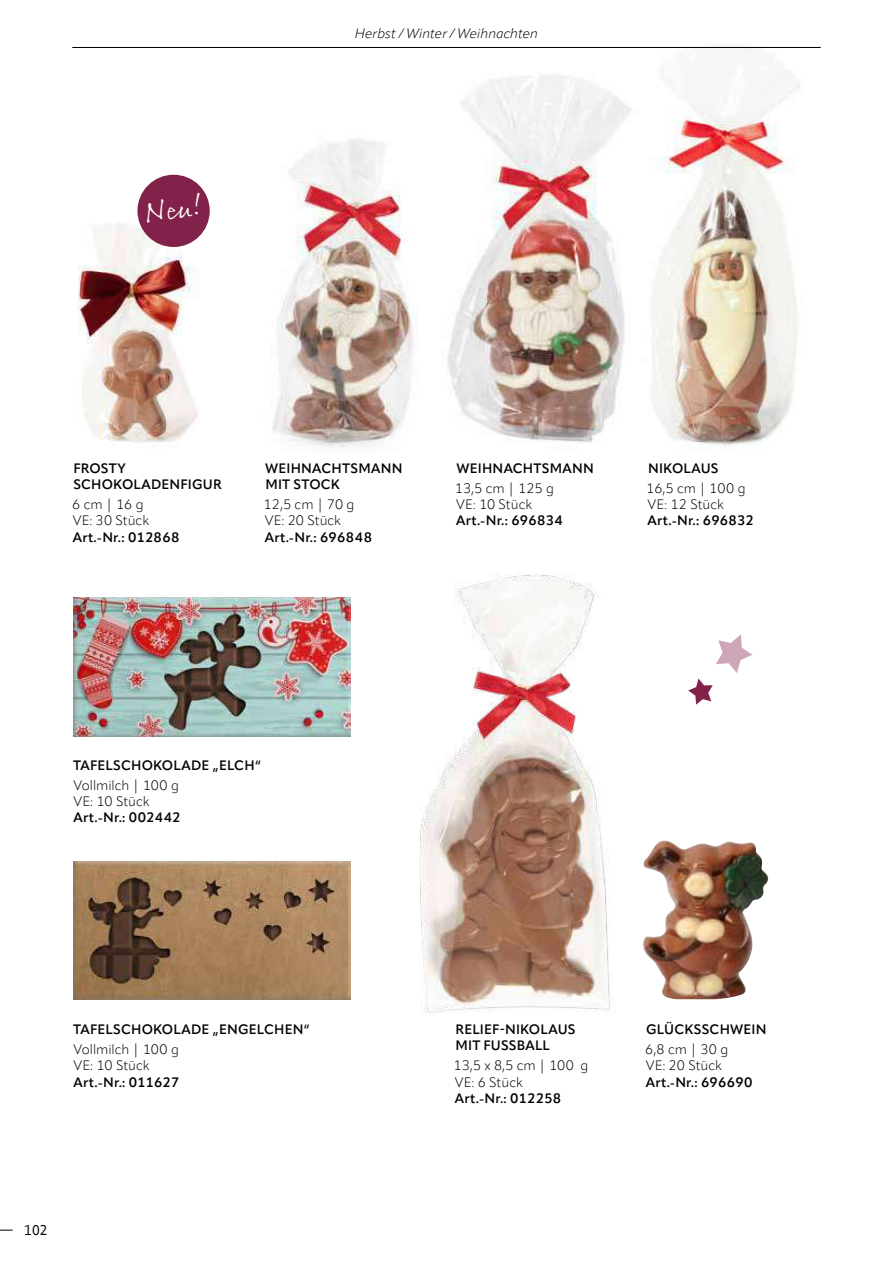
<style>
.page{position:relative;width:893px;height:1263px;background:#fff}
.page>*{position:absolute;margin:0;border:0;box-sizing:border-box;transform-origin:0 0}
.t1{font:30px "Rollerscript Smooth";color:#fff}
.t2{font:15px "Corbel";color:#000}
.t3{font:300 13.5px/16.2px "Apparat";letter-spacing:-.005em;color:#000}
.t4{font:600 13.5px/16.2px "Apparat";letter-spacing:.01em;color:#000}
.t5{font:600 13.5px "Apparat";letter-spacing:-.015em;color:#000}
.t6{font:italic 300 13.5px "Apparat";color:#000}
.t7{font:600 13.5px "Apparat";letter-spacing:-.025em;color:#000}
.t8{font:600 13.5px "Apparat";letter-spacing:-.01em;color:#000}
.t9{font:600 13.5px "Apparat";letter-spacing:-.02em;color:#000}
.t10{font:600 13.5px "Apparat";letter-spacing:-.04em;color:#000}
</style>
<div class="page">
<img style="left:681px;top:46px;width:119px;height:400px">
<img style="left:447px;top:68px;width:234px;height:375px">
<img style="left:272px;top:138px;width:142px;height:310px">
<img style="left:78px;top:197px;width:132px;height:246px">
<img style="left:74px;top:861px;width:277px;height:138px">
<img style="left:74px;top:598px;width:277px;height:138px">
<img style="left:652px;top:840px;width:117px;height:159px">
<svg style="left:688px;top:634px;width:64px;height:71px"></svg>
<img style="left:420px;top:575px;width:232px;height:438px">
<div style="left:137px;top:175px;width:73px;height:72px;background:#82214a;border-radius:50%"></div>
<hr style="left:72px;top:47px;width:749px;height:1px;background:#000">
<svg style="left:0;top:1230px;width:13px;height:1px"></svg>
<h1 class="t1" style="left:143px;top:195px;width:61px;rotate:-10deg">Neu!</h1>
<p class="t6" style="left:355px;top:25px;width:185px">Herbst / Winter / Weihnachten</p>
<p class="t4" style="left:73px;top:460px;width:150px">FROSTY<br>SCHOKOLADENFIGUR</p>
<p class="t3" style="left:72px;top:496px;width:79px">6 cm | 16 g<br>VE: 30 Stück</p>
<p class="t5" style="left:73px;top:529px;width:109px">Art.-Nr.: 012868</p>
<p class="t4" style="left:265px;top:460px;width:139px">WEIHNACHTSMANN<br>MIT STOCK</p>
<p class="t3" style="left:263px;top:496px;width:93px">12,5 cm | 70 g<br>VE: 20 Stück</p>
<p class="t8" style="left:265px;top:529px;width:109px">Art.-Nr.: 696848</p>
<p class="t4" style="left:457px;top:460px;width:139px">WEIHNACHTSMANN</p>
<p class="t3" style="left:455px;top:480px;width:101px">13,5 cm | 125 g<br>VE: 10 Stück</p>
<p class="t5" style="left:456px;top:512px;width:109px">Art.-Nr.: 696834</p>
<p class="t4" style="left:648px;top:460px;width:72px">NIKOLAUS</p>
<p class="t3" style="left:646px;top:480px;width:101px">16,5 cm | 100 g<br>VE: 12 Stück</p>
<p class="t7" style="left:648px;top:512px;width:108px">Art.-Nr.: 696832</p>
<p class="t4" style="left:73px;top:757px;width:189px">TAFELSCHOKOLADE „ELCH“</p>
<p class="t3" style="left:74px;top:777px;width:107px">Vollmilch | 100 g<br>VE: 10 Stück</p>
<p class="t4" style="left:74px;top:810px;width:109px">Art.-Nr.: 002442</p>
<p class="t4" style="left:73px;top:1021px;width:238px">TAFELSCHOKOLADE „ENGELCHEN“</p>
<p class="t3" style="left:74px;top:1041px;width:107px">Vollmilch | 100 g<br>VE: 10 Stück</p>
<p class="t10" style="left:74px;top:1073px;width:107px">Art.-Nr.: 011627</p>
<p class="t2" style="left:24px;top:1221px;width:25px">102</p>
<p class="t4" style="left:456px;top:1021px;width:121px">RELIEF-NIKOLAUS<br>MIT FUSSBALL</p>
<p class="t3" style="left:453px;top:1057px;width:137px">13,5 x 8,5 cm | 100 g<br>VE: 6 Stück</p>
<p class="t9" style="left:455px;top:1090px;width:108px">Art.-Nr.: 012258</p>
<p class="t4" style="left:646px;top:1021px;width:122px">GLÜCKSSCHWEIN</p>
<p class="t3" style="left:645px;top:1041px;width:85px">6,8 cm | 30 g<br>VE: 20 Stück</p>
<p class="t5" style="left:646px;top:1073px;width:109px">Art.-Nr.: 696690</p>
</div>
